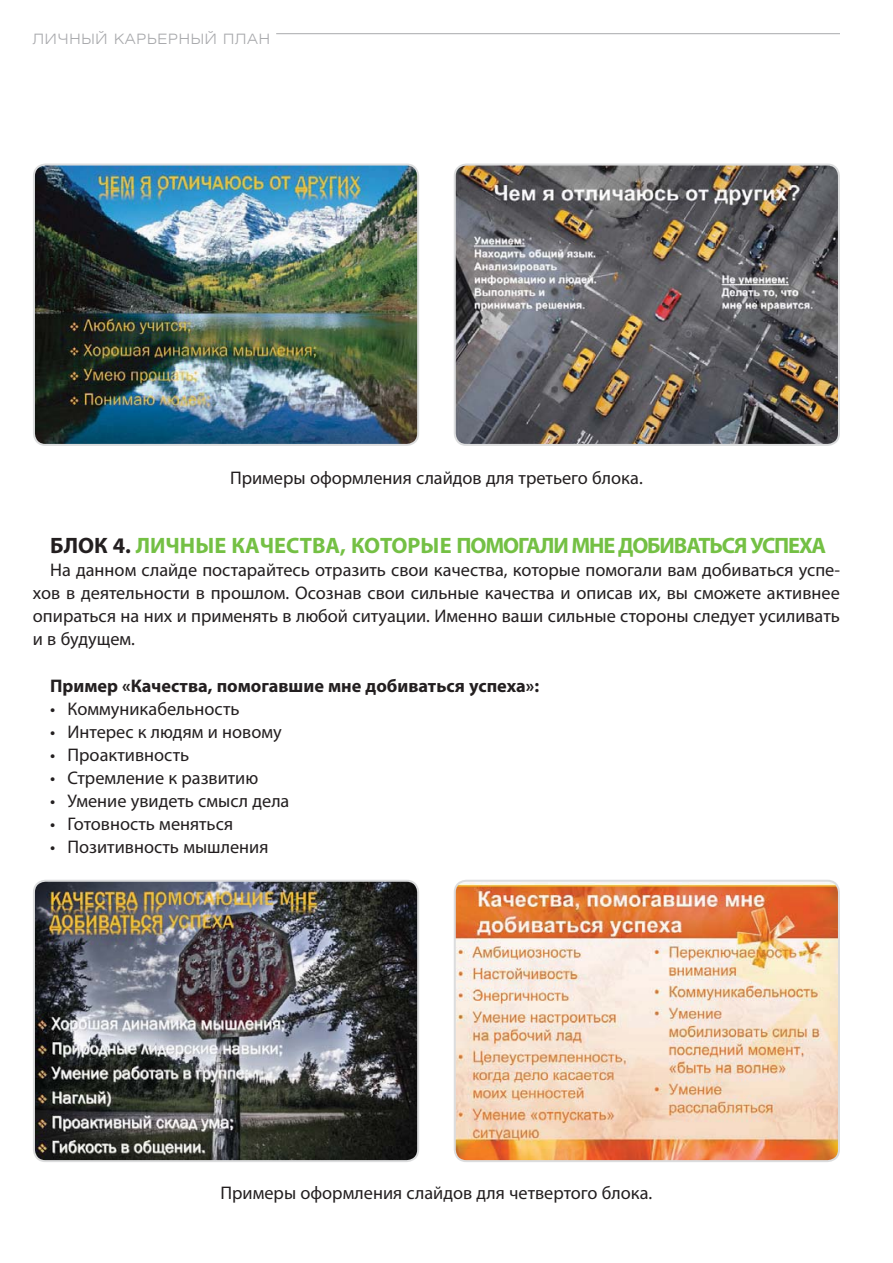
<style>
.page{position:relative;width:893px;height:1263px;background:#fff}
.page>*{position:absolute;margin:0;border:0;box-sizing:border-box;transform-origin:0 0}
.t1{font:700 22.35px "Myriad Pro";letter-spacing:-.04em;color:#74c044}
.t2{font:18.3px/23.1px "Myriad Pro";color:#231f20;text-align:justify}
.t3{font:700 18.3px "Myriad Pro";color:#231f20}
.t4{font:300 14.25px "Helios Ext";letter-spacing:.05em;color:#a8a9ac}
.s1{color:#231f20}
</style>
<div class="page">
<hr style="left:276px;top:33px;width:564px;height:1px;background:#a8a9ac">
<img style="left:34px;top:165px;width:384px;height:280px;border-radius:12px">
<div style="left:33px;top:164px;width:386px;height:282px;border:2px solid #dcddde;border-radius:12px"></div>
<img style="left:455px;top:165px;width:384px;height:280px;border-radius:12px">
<div style="left:454px;top:164px;width:386px;height:282px;border:2px solid #dcddde;border-radius:12px"></div>
<img style="left:455px;top:881px;width:384px;height:280px;border-radius:12px">
<div style="left:454px;top:880px;width:386px;height:282px;border:2px solid #dcddde;border-radius:12px"></div>
<img style="left:34px;top:881px;width:384px;height:279px;border-radius:12px">
<div style="left:33px;top:880px;width:386px;height:282px;border:2px solid #dcddde;border-radius:12px"></div>
<p class="t4" style="left:33px;top:33px;width:239px">ЛИЧНЫЙ КАРЬЕРНЫЙ ПЛАН</p>
<p class="t2" style="left:230px;top:466px;width:414px">Примеры оформления слайдов для третьего блока.</p>
<p class="t1" style="left:50px;top:532px;width:777px"><span class="s1">БЛОК 4.</span> ЛИЧНЫЕ КАЧЕСТВА, КОТОРЫЕ ПОМОГАЛИ МНЕ ДОБИВАТЬСЯ УСПЕХА</p>
<p class="t2" style="left:33px;top:558px;width:808px;text-indent:17px">На данном слайде постарайтесь отразить свои качества, которые помогали вам добиваться успе&shy;хов в деятельности в прошлом. Осознав свои сильные качества и описав их, вы сможете активнее опираться на них и применять в любой ситуации. Именно ваши сильные стороны следует усиливать и в будущем.</p>
<p class="t3" style="left:50px;top:675px;width:490px">Пример «Качества, помогавшие мне добиваться успеха»:</p>
<p class="t2" style="left:50px;top:697px;width:191px">• Коммуникабельность</p>
<p class="t2" style="left:50px;top:720px;width:233px">• Интерес к людям и новому</p>
<p class="t2" style="left:50px;top:743px;width:141px">• Проактивность</p>
<p class="t2" style="left:50px;top:766px;width:210px">• Стремление к развитию</p>
<p class="t2" style="left:50px;top:789px;width:241px">• Умение увидеть смысл дела</p>
<p class="t2" style="left:50px;top:812px;width:184px">• Готовность меняться</p>
<p class="t2" style="left:50px;top:835px;width:220px">• Позитивность мышления</p>
<p class="t2" style="left:220px;top:1181px;width:433px">Примеры оформления слайдов для четвертого блока.</p>
</div>
